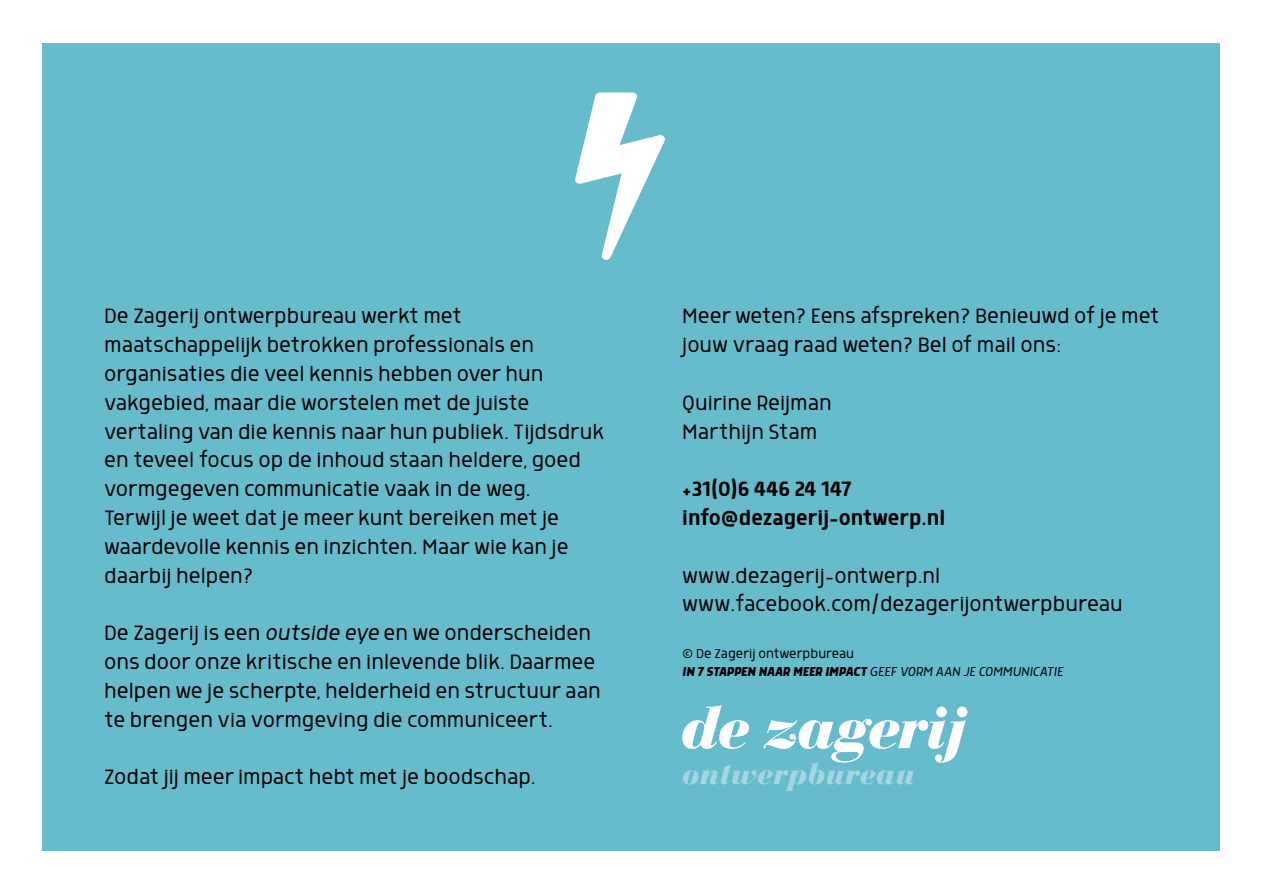
<style>
.page{position:relative;width:1263px;height:893px;background:#fff}
.page>*{position:absolute;margin:0;border:0;box-sizing:border-box;transform-origin:0 0}
.t1{font:italic 900 29.4px "Bauer Bodoni LT";color:#a3d6e0}
.t2{font:300 24px/28.8px "Morl";color:#000}
.t3{font:24px/28.8px "Morl";color:#000}
.t4{font:italic 300 15px/18px "Morl";color:#000}
.s1{font-style:italic}
.s2{font-style:normal}
.s3{font-weight:700}
</style>
<div class="page">
<div style="left:43px;top:43px;width:1177px;height:807px;background:#6bc"></div>
<svg style="left:575px;top:92px;width:90px;height:168px"></svg>
<svg style="left:682px;top:705px;width:67px;height:44px"></svg>
<svg style="left:763px;top:707px;width:204px;height:56px"></svg>
<p class="t2" style="left:104px;top:302px;width:501px">De Zagerij ontwerpbureau werkt met maatschappelijk betrokken professionals en organisaties die veel kennis hebben over hun vakgebied, maar die worstelen met de juiste vertaling van die kennis naar hun publiek. Tijdsdruk en teveel focus op de inhoud staan heldere, goed vormgegeven communicatie vaak in de weg.<br>Terwijl je weet dat je meer kunt bereiken met je waardevolle kennis en inzichten. Maar wie kan je daarbij helpen?</p>
<p class="t2" style="left:104px;top:618px;width:498px">De Zagerij is een <span class="s1">outside eye</span> en we onderscheiden ons door onze kritische en inlevende blik. Daarmee helpen we je scherpte, helderheid en structuur aan te brengen via vormgeving die communiceert.</p>
<p class="t2" style="left:104px;top:762px;width:433px">Zodat jij meer impact hebt met je boodschap.</p>
<p class="t2" style="left:682px;top:302px;width:479px">Meer weten? Eens afspreken? Benieuwd of je met jouw vraag raad weten? Bel of mail ons:</p>
<p class="t2" style="left:682px;top:388px;width:151px">Quirine Reijman<br>Marthijn Stam</p>
<p class="t3" style="left:682px;top:474px;width:264px">+31(0)6 446 24 147 info@dezagerij-ontwerp.nl</p>
<p class="t2" style="left:682px;top:561px;width:442px">www.dezagerij-ontwerp.nl www.facebook.com/dezagerijontwerpbureau</p>
<p class="t4" style="left:682px;top:645px;width:382px"><span class="s2">© De Zagerij ontwerpbureau<br></span><span class="s3">IN 7 STAPPEN NAAR MEER IMPACT</span> GEEF VORM AAN JE COMMUNICATIE</p>
<p class="t1" style="left:682px;top:756px;width:235px">ontwerpbureau</p>
</div>
